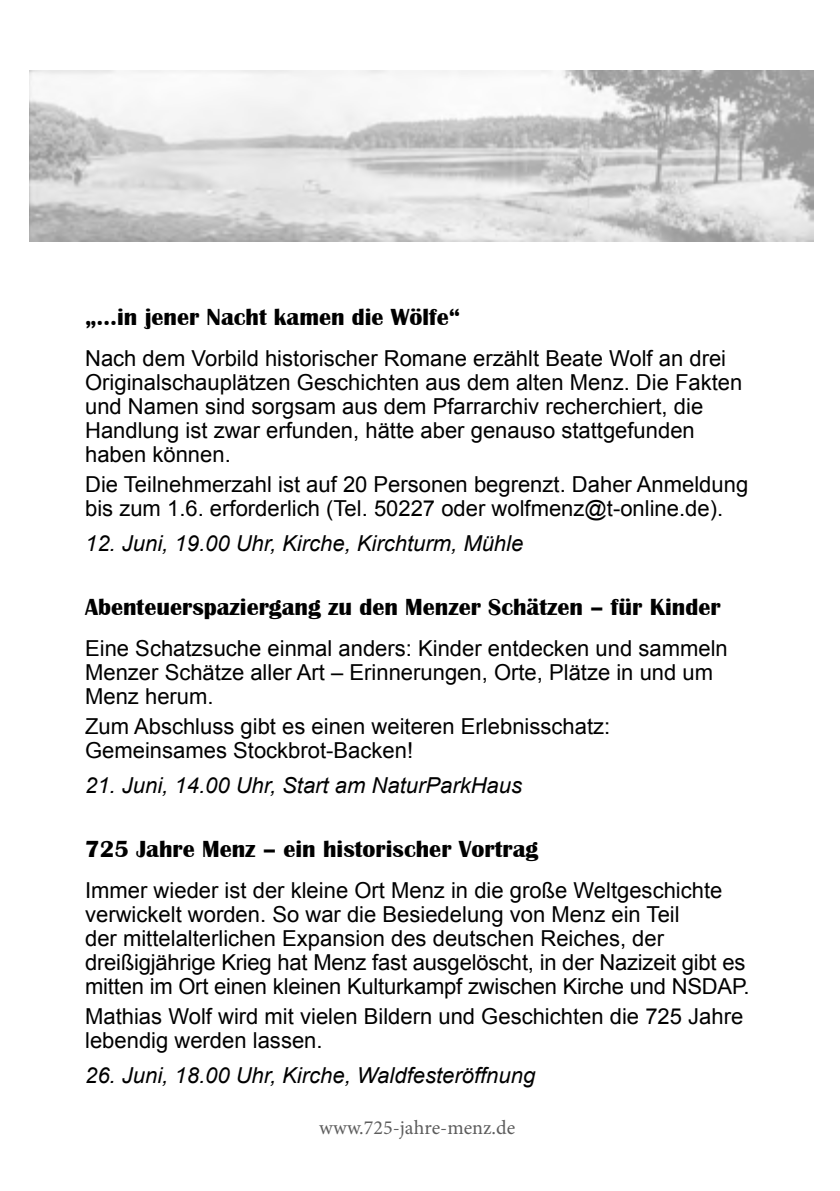
<style>
.page{position:relative;width:840px;height:1191px;background:#fff}
.page>*{position:absolute;margin:0;border:0;box-sizing:border-box;transform-origin:0 0}
.t1{font:700 24px "Britannic";color:#000}
.t2{font:22px/24px "Arial";color:#000}
.t3{font:italic 22px "Arial";color:#000}
.t4{font:20px "Minion Pro";color:#5d5d5d}
</style>
<div class="page">
<img style="left:30px;top:71px;width:782px;height:170px">
<p class="t1" style="left:85px;top:304px;width:376px">„…in jener Nacht kamen die Wölfe“</p>
<p class="t2" style="left:85px;top:347px;width:658px">Nach dem Vorbild historischer Romane erzählt Beate Wolf an drei Originalschauplätzen Geschichten aus dem alten Menz. Die Fakten und Namen sind sorgsam aus dem Pfarrarchiv recherchiert, die Handlung ist zwar erfunden, hätte aber genauso stattgefunden haben können.</p>
<p class="t2" style="left:85px;top:472px;width:664px">Die Teilnehmerzahl ist auf 20 Personen begrenzt. Daher Anmeldung bis zum 1.6. erforderlich (Tel. 50227 oder wolfmenz@t-online.de).</p>
<p class="t3" style="left:85px;top:529px;width:439px">12. Juni, 19.00 Uhr, Kirche, Kirchturm, Mühle</p>
<p class="t1" style="left:85px;top:593px;width:636px">Abenteuerspaziergang zu den Menzer Schätzen – für Kinder</p>
<p class="t2" style="left:85px;top:636px;width:643px">Eine Schatzsuche einmal anders: Kinder entdecken und sammeln<br>Menzer Schätze aller Art – Erinnerungen, Orte, Plätze in und um<br>Menz herum.</p>
<p class="t2" style="left:85px;top:714px;width:526px">Zum Abschluss gibt es einen weiteren Erlebnisschatz:<br>Gemeinsames Stockbrot-Backen!</p>
<p class="t3" style="left:85px;top:771px;width:438px">21. Juni, 14.00 Uhr, Start am NaturParkHaus</p>
<p class="t1" style="left:85px;top:835px;width:454px">725 Jahre Menz – ein historischer Vortrag</p>
<p class="t2" style="left:85px;top:878px;width:665px">Immer wieder ist der kleine Ort Menz in die große Weltgeschichte verwickelt worden. So war die Besiedelung von Menz ein Teil<br>der mittelalterlichen Expansion des deutschen Reiches, der dreißigjährige Krieg hat Menz fast ausgelöscht, in der Nazizeit gibt es mitten im Ort einen kleinen Kulturkampf zwischen Kirche und NSDAP.</p>
<p class="t2" style="left:85px;top:1004px;width:659px">Mathias Wolf wird mit vielen Bildern und Geschichten die 725 Jahre lebendig werden lassen.</p>
<p class="t3" style="left:85px;top:1061px;width:451px">26. Juni, 18.00 Uhr, Kirche, Waldfesteröffnung</p>
<p class="t4" style="left:319px;top:1114px;width:197px">www.725-jahre-menz.de</p>
</div>
